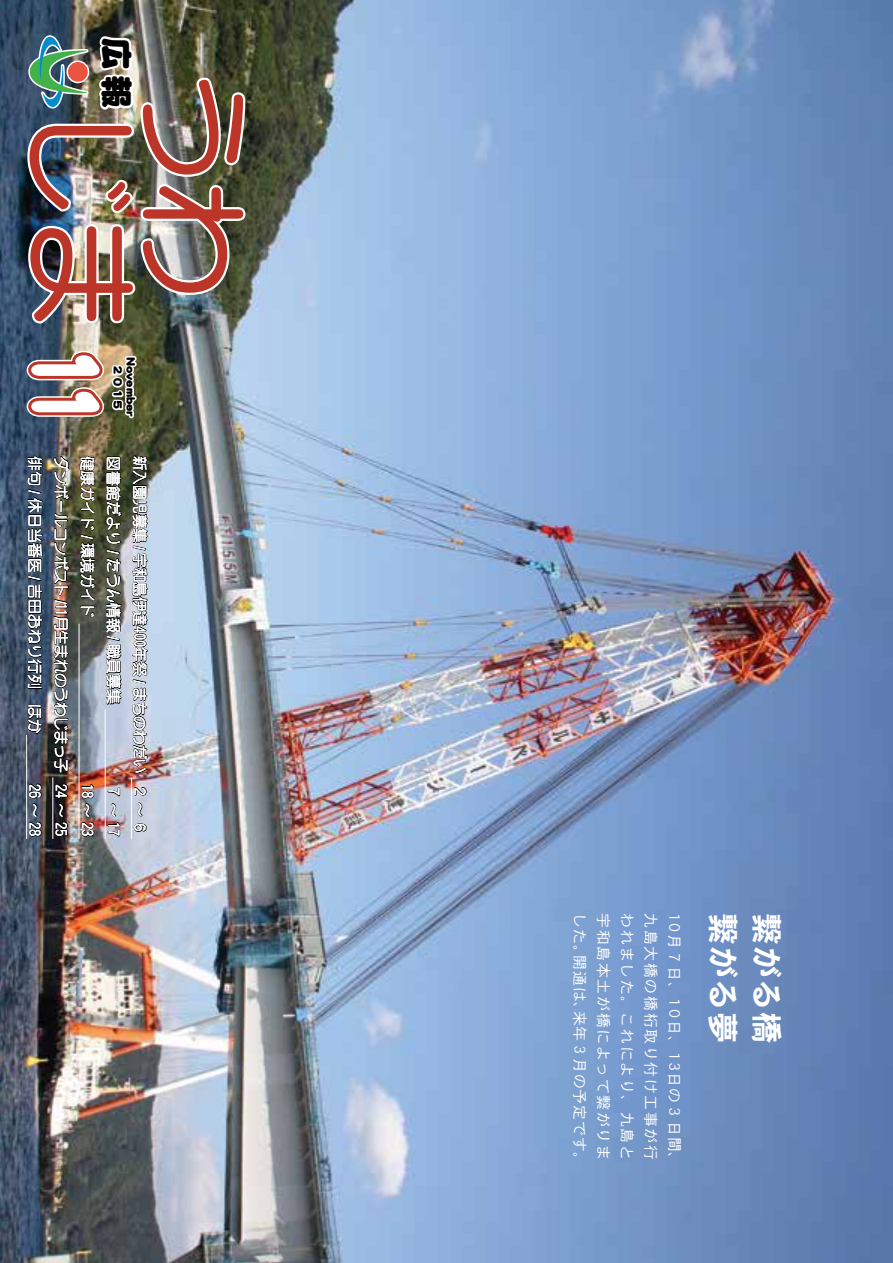
<style>
.page{position:relative;width:893px;height:1263px;background:#fff}
.page>*{position:absolute;margin:0;border:0;box-sizing:border-box;transform-origin:0 0}
.t1{font:117px "DF Maru Gothic Std W7";color:#bc3529}
.t2{font:95.7px "DF Maru Gothic Std W12";color:#fff;scale:.64 1}
.t3{font:33px "DF Maru Gothic Std W12";color:#000}
.広報うわじま{font:31.5px "DFHS Gothic Std W7";letter-spacing:.05em;color:#fff}
.t4{font:15px/26.2px "DF Maru Gothic Std W5";letter-spacing:-.005em;color:#fff;text-align:justify}
.広報うわじま-2{font:15px "DFHS Gothic Std W3";letter-spacing:.105em;color:#fff}
.t5{font:15px "DF Maru Gothic Std W5";letter-spacing:-.055em;color:#fff}
.広報うわじま-3{font:15px "DFHS Gothic Std W3";letter-spacing:.01em;color:#fff}
.広報うわじま-4{font:15px "DFHS Gothic Std W3";letter-spacing:.05em;color:#fff}
.t6{font:12px/13px "DF Maru Gothic Std W12";color:#000;text-align:center}
</style>
<div class="page">
<img style="left:0;top:0;width:893px;height:1263px">
<img style="left:25px;top:31px;width:223px;height:295px">
<div style="left:68px;top:62px;width:20px;height:20px;background:#ea5541;border-radius:50%"></div>
<hr style="left:131px;top:778px;width:1px;height:61px;background:#fff">
<hr style="left:79px;top:624px;width:1px;height:215px;background:#fff">
<hr style="left:52px;top:777px;width:1px;height:62px;background:#fff">
<hr style="left:26px;top:735px;width:1px;height:104px;background:#fff">
<svg style="left:133px;top:786px;width:14px;height:47px"></svg>
<svg style="left:107px;top:787px;width:14px;height:51px"></svg>
<svg style="left:80px;top:783px;width:15px;height:55px"></svg>
<svg style="left:54px;top:782px;width:17px;height:56px"></svg>
<svg style="left:28px;top:782px;width:15px;height:56px"></svg>
<hr style="left:105px;top:709px;width:1px;height:130px;background:#fff">
<img style="left:19px;top:344px;width:130px;height:431px">
<p class="t3" style="left:135px;top:37px;width:73px;rotate:90deg">広報</p>
<p class="t1" style="left:144px;top:103px;width:231px;rotate:90deg">じま</p>
<p class="t1" style="left:256px;top:69px;width:231px;rotate:90deg">うわ</p>
<p class="t2" style="left:122px;top:346px;width:132px;rotate:90deg">11</p>
<p class="t6" style="left:138px;top:357px;width:62px;rotate:90deg">November<br>２０１5</p>
<p class="t4" style="left:48px;top:456px;width:280px;rotate:90deg">俳句 / 休日当番医 / 吉田おねり行列　ほか</p>
<p class="t5" style="left:69px;top:455px;width:319px;rotate:90deg">ダンボールコンポスト /11月生まれのうわじまっ子</p>
<p class="t4" style="left:101px;top:456px;width:163px;rotate:90deg">健康ガイド / 環境ガイド</p>
<p class="t4" style="left:127px;top:456px;width:250px;rotate:90deg">図書館だより / たうん情報 / 職員募集</p>
<p class="t4" style="left:153px;top:456px;width:319px;rotate:90deg">新入園児募集 / 宇和島伊達400年祭 / まちのわだい</p>
<p class="t4" style="left:153px;top:783px;width:55px;rotate:90deg">２~６<br>７~17<br>18~23<br>24~25<br>26~28</p>
<p class="広報うわじま-2" style="left:588px;top:913px;width:48px;rotate:90deg">した。</p>
<p class="広報うわじま-2" style="left:612px;top:913px;width:248px;rotate:90deg">宇和島本土が橋によって繋がりま</p>
<p class="広報うわじま-2" style="left:635px;top:913px;width:248px;rotate:90deg">われました。これにより、九島と</p>
<p class="広報うわじま-2" style="left:659px;top:913px;width:248px;rotate:90deg">九島大橋の橋桁取り付け工事が行</p>
<p class="広報うわじま-3" style="left:682px;top:910px;width:259px;rotate:90deg">１０月７日、１０日、１３日の３日間、</p>
<p class="広報うわじま-2" style="left:588px;top:955px;width:64px;rotate:90deg">開通は、</p>
<p class="広報うわじま-4" style="left:588px;top:1010px;width:158px;rotate:90deg">来年３月の予定です。</p>
<p class="広報うわじま" style="left:740px;top:913px;width:132px;rotate:90deg">繋がる夢</p>
<p class="広報うわじま" style="left:784px;top:913px;width:132px;rotate:90deg">繋がる橋</p>
</div>
